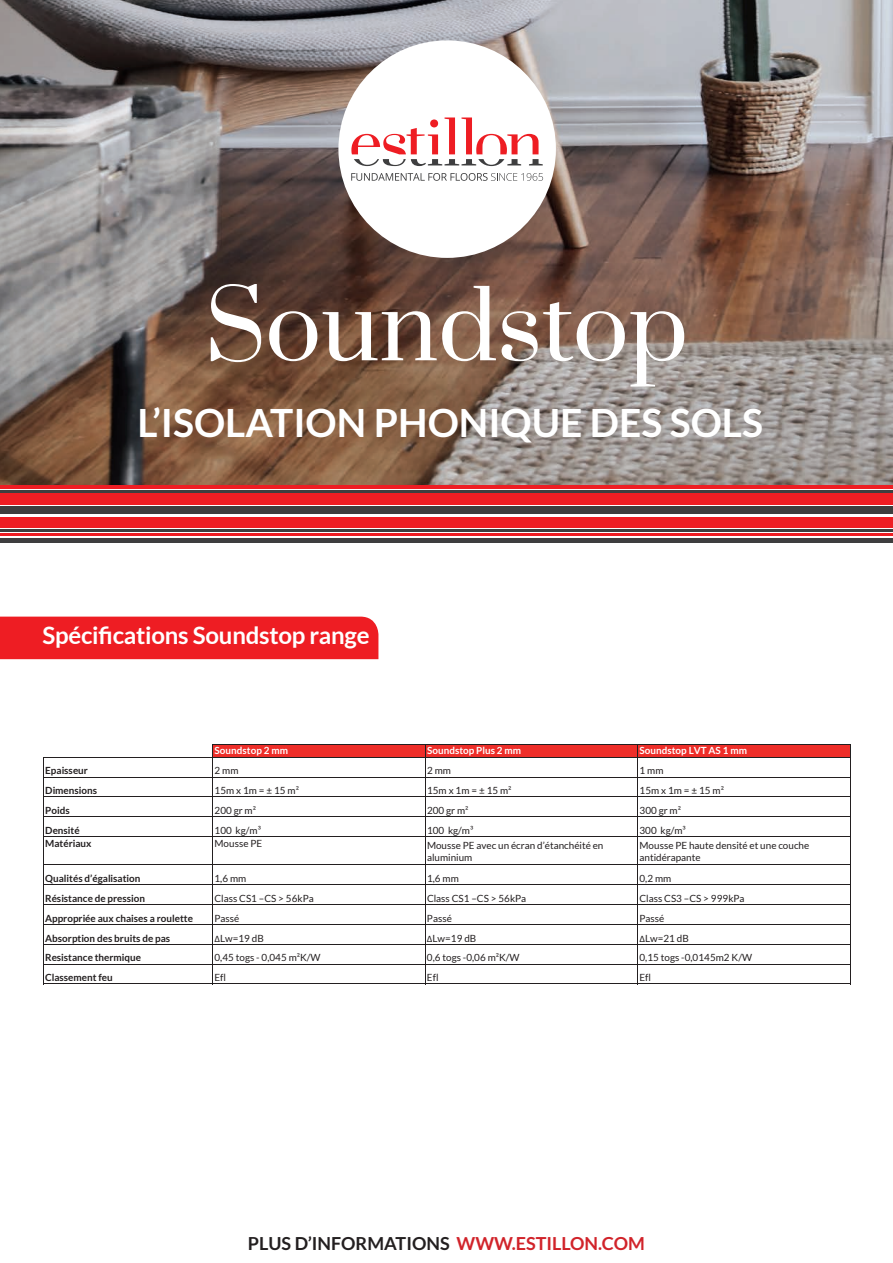
<style>
.page{position:relative;width:893px;height:1263px;background:#fff}
.page>*{position:absolute;margin:0;border:0;box-sizing:border-box;transform-origin:0 0}
.t1{font:93px "Prata";color:#fff}
.t2{font:700 43.5px "Lato";color:#fff}
.t3{font:700 39px "Lato";color:#fff}
.t4{font:700 24px "Lato";letter-spacing:-.01em;color:#fff}
.t5{font:700 18px "Lato";color:#231f20}
.t6{font:9.9px/12.6px "Lato";letter-spacing:.005em;color:#231f20}
.t7{font:700 9.9px "Lato";color:#231f20}
.t8{font:700 9.9px "Lato";letter-spacing:.005em;color:#fff}
.s1{font-family:"Calibri"}
.s2{color:#d1232a}
</style>
<div class="page">
<img style="left:0;top:0;width:893px;height:486px">
<div style="left:0;top:617px;width:378px;height:42px;background:#ee1d23"></div>
<div style="left:338px;top:40px;width:218px;height:218px;background:#fff;border-radius:50%"></div>
<svg style="left:351px;top:173px;width:192px;height:8px"></svg>
<svg style="left:351px;top:117px;width:192px;height:49px"></svg>
<div style="left:0;top:538px;width:893px;height:5px;background:#3e3e3f"></div>
<hr style="left:0;top:529px;width:893px;height:3px;background:#3e3e3f">
<hr style="left:0;top:533px;width:893px;height:3px;background:#ee1d23">
<div style="left:0;top:517px;width:893px;height:10px;background:#ee1d23"></div>
<div style="left:0;top:506px;width:893px;height:8px;background:#3e3e3f"></div>
<div style="left:0;top:493px;width:893px;height:12px;background:#ee1d23"></div>
<hr style="left:0;top:491px;width:893px;height:2px;background:#3e3e3f">
<hr style="left:0;top:486px;width:893px;height:3px;background:#ee1d23">
<div style="left:213px;top:744px;width:637px;height:13px;background:#ee2e29"></div>
<hr style="left:212px;top:744px;width:1px;height:240px;background:#231f20">
<hr style="left:425px;top:745px;width:1px;height:239px;background:#231f20">
<hr style="left:637px;top:745px;width:1px;height:239px;background:#231f20">
<hr style="left:850px;top:745px;width:1px;height:239px;background:#231f20">
<hr style="left:43px;top:757px;width:1px;height:227px;background:#231f20">
<hr style="left:213px;top:744px;width:637px;height:1px;background:#231f20">
<hr style="left:44px;top:757px;width:806px;height:1px;background:#231f20">
<hr style="left:44px;top:777px;width:806px;height:1px;background:#231f20">
<hr style="left:44px;top:796px;width:806px;height:1px;background:#231f20">
<hr style="left:44px;top:816px;width:806px;height:1px;background:#231f20">
<hr style="left:44px;top:836px;width:806px;height:1px;background:#231f20">
<hr style="left:44px;top:864px;width:806px;height:1px;background:#231f20">
<hr style="left:44px;top:884px;width:806px;height:1px;background:#231f20">
<hr style="left:44px;top:904px;width:806px;height:1px;background:#231f20">
<hr style="left:44px;top:924px;width:806px;height:1px;background:#231f20">
<hr style="left:44px;top:944px;width:806px;height:1px;background:#231f20">
<hr style="left:44px;top:964px;width:806px;height:1px;background:#231f20">
<hr style="left:44px;top:983px;width:806px;height:1px;background:#231f20">
<h1 class="t1" style="left:205px;top:268px;width:485px">Soundstop</h1>
<h1 class="t1" style="left:228px;top:268px;width:437px">Solidbase</h1>
<h3 class="t3" style="left:137px;top:401px;width:627px">L’ISOLATION PHONIQUE DES SOLS</h3>
<h2 class="t2" style="left:122px;top:400px;width:653px">HOGE DENSITEIT ONDERVLOER</h2>
<h3 class="t4" style="left:43px;top:621px;width:328px">Spécifications Soundstop range</h3>
<p class="t8" style="left:215px;top:745px;width:75px">Soundstop 2 mm</p>
<p class="t8" style="left:427px;top:745px;width:96px">Soundstop Plus 2 mm</p>
<p class="t8" style="left:639px;top:745px;width:109px">Soundstop LVT AS 1 mm</p>
<p class="t7" style="left:45px;top:765px;width:44px">Epaisseur</p>
<p class="t6" style="left:215px;top:764px;width:25px">2 mm</p>
<p class="t6" style="left:427px;top:764px;width:25px">2 mm</p>
<p class="t6" style="left:639px;top:764px;width:25px">1 mm</p>
<p class="t7" style="left:45px;top:785px;width:53px">Dimensions</p>
<p class="t6" style="left:215px;top:784px;width:86px">15m x 1m = ± 15 m²</p>
<p class="t6" style="left:427px;top:784px;width:86px">15m x 1m = ± 15 m²</p>
<p class="t6" style="left:639px;top:784px;width:86px">15m x 1m = ± 15 m²</p>
<p class="t7" style="left:45px;top:805px;width:26px">Poids</p>
<p class="t6" style="left:215px;top:804px;width:43px">200 gr m²</p>
<p class="t6" style="left:427px;top:804px;width:43px">200 gr m²</p>
<p class="t6" style="left:639px;top:804px;width:43px">300 gr m²</p>
<p class="t7" style="left:45px;top:824px;width:36px">Densité</p>
<p class="t6" style="left:215px;top:824px;width:48px">100 kg/m³</p>
<p class="t6" style="left:427px;top:824px;width:48px">100 kg/m³</p>
<p class="t6" style="left:639px;top:824px;width:48px">300 kg/m³</p>
<p class="t7" style="left:45px;top:838px;width:48px">Matériaux</p>
<p class="t6" style="left:215px;top:837px;width:49px">Mousse PE</p>
<p class="t6" style="left:427px;top:839px;width:178px">Mousse PE avec un écran d’étanchéité en aluminium</p>
<p class="t6" style="left:639px;top:839px;width:171px">Mousse PE haute densité et une couche antidérapante</p>
<p class="t7" style="left:45px;top:872px;width:97px">Qualités d’égalisation</p>
<p class="t6" style="left:215px;top:872px;width:33px">1,6 mm</p>
<p class="t6" style="left:427px;top:872px;width:33px">1,6 mm</p>
<p class="t6" style="left:639px;top:872px;width:33px">0,2 mm</p>
<p class="t7" style="left:45px;top:892px;width:101px">Résistance de pression</p>
<p class="t6" style="left:214px;top:892px;width:101px">Class CS1 –CS &gt; 56kPa</p>
<p class="t6" style="left:427px;top:892px;width:101px">Class CS1 –CS &gt; 56kPa</p>
<p class="t6" style="left:639px;top:892px;width:107px">Class CS3 –CS &gt; 999kPa</p>
<p class="t7" style="left:45px;top:912px;width:149px">Appropriée aux chaises a roulette</p>
<p class="t6" style="left:214px;top:912px;width:26px">Passé</p>
<p class="t6" style="left:427px;top:912px;width:26px">Passé</p>
<p class="t6" style="left:639px;top:912px;width:26px">Passé</p>
<p class="t7" style="left:45px;top:932px;width:126px">Absorption des bruits de pas</p>
<p class="t6" style="left:214px;top:931px;width:51px"><span class="s1">Δ</span>Lw=19 dB</p>
<p class="t6" style="left:427px;top:931px;width:51px"><span class="s1">Δ</span>Lw=19 dB</p>
<p class="t6" style="left:639px;top:931px;width:51px"><span class="s1">Δ</span>Lw=21 dB</p>
<p class="t7" style="left:45px;top:952px;width:97px">Resistance thermique</p>
<p class="t6" style="left:214px;top:951px;width:108px">0,45 togs - 0,045 m²K/W</p>
<p class="t6" style="left:427px;top:951px;width:94px">0,6 togs -0,06 m²K/W</p>
<p class="t6" style="left:639px;top:951px;width:114px">0,15 togs -0,0145m2 K/W</p>
<p class="t7" style="left:45px;top:972px;width:69px">Classement feu</p>
<p class="t6" style="left:214px;top:971px;width:13px">Efl</p>
<p class="t6" style="left:427px;top:971px;width:13px">Efl</p>
<p class="t6" style="left:639px;top:971px;width:13px">Efl</p>
<h3 class="t5" style="left:248px;top:1233px;width:398px">PLUS D’INFORMATIONS <span class="s2">WWW.ESTILLON.COM</span></h3>
</div>
